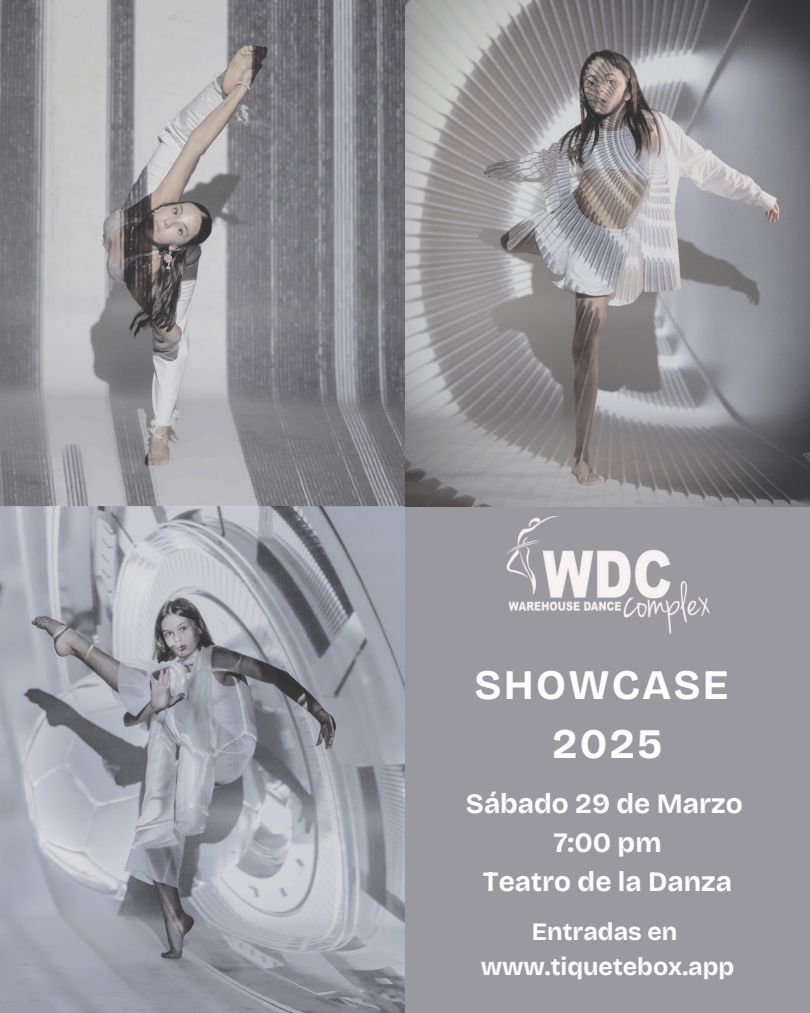
<style>
.page{position:relative;width:810px;height:1013px;background:#fff}
.page>*{position:absolute;margin:0;border:0;box-sizing:border-box;transform-origin:0 0}
.t1{font:700 42px/58.5px "Bricolage Grotesque";letter-spacing:.05em;color:#fcfdfc;text-align:center}
.t2{font:700 28px/39px "Bricolage Grotesque";color:#fcfdfc;text-align:center}
.t3{font:700 25px "Bricolage Grotesque";color:#fcfdfc}
</style>
<div class="page">
<div style="left:0;top:0;width:810px;height:1012px;background:#9a99a0"></div>
<img style="left:0;top:0;width:810px;height:506px">
<img style="left:0;top:506px;width:405px;height:506px">
<img style="left:506px;top:516px;width:203px;height:117px">
<p class="t1" style="left:475px;top:656px;width:256px">SHOWCASE<br>2025</p>
<p class="t2" style="left:466px;top:784px;width:278px">Sábado 29 de Marzo<br>7:00 pm<br>Teatro de la Danza</p>
<p class="t3" style="left:532px;top:916px;width:147px">Entradas en</p>
<p class="t3" style="left:481px;top:951px;width:255px">www.tiquetebox.app</p>
</div>
